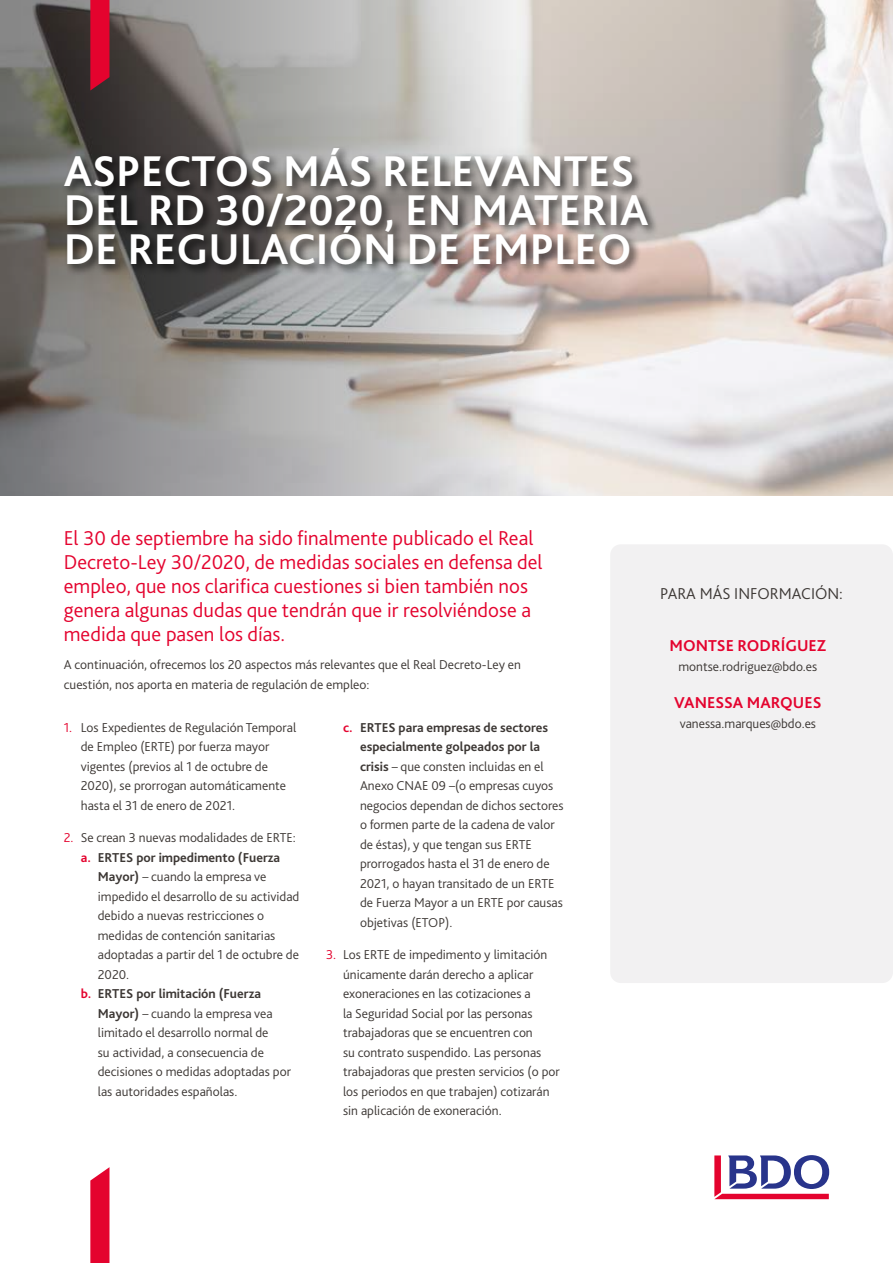
<style>
.page{position:relative;width:893px;height:1263px;background:#fff}
.page>*{position:absolute;margin:0;border:0;box-sizing:border-box;transform-origin:0 0}
.t1{font:700 45px/39px "Bliss Pro";color:#fff}
.t2{font:300 21px/24px "Bliss Pro";color:#e4032e}
.t3{font:700 16.5px "Bliss Pro";color:#e4032e}
.t4{font:300 16.5px "Bliss Pro";color:#3c3734}
.t5{font:300 13.5px/19.5px "Bliss Pro";color:#3c3734}
.t6{font:700 13.5px "Bliss Pro";color:#3c3734}
.s1{color:#e4032e}
.s2{font-weight:700}
.s3{font-weight:700;color:#e4032e}
</style>
<div class="page">
<svg style="left:0;top:0;width:893px;height:495px;background:#b8b3b1"></svg>
<div style="left:61px;top:144px;width:598px;height:133px;background:#000;opacity:.75"></div>
<svg style="left:714px;top:1155px;width:115px;height:44px"></svg>
<svg style="left:90px;top:0;width:19px;height:91px;background:#d3072e"></svg>
<div style="left:610px;top:544px;width:283px;height:439px;background:#eeedee;border-radius:11px"></div>
<svg style="left:90px;top:1167px;width:19px;height:96px;background:#e61940"></svg>
<h1 class="t1" style="left:64px;top:150px;width:586px">ASPECTOS MÁS RELEVANTES<br>DEL RD 30/2020, EN MATERIA<br>DE REGULACIÓN DE EMPLEO</h1>
<p class="t2" style="left:64px;top:526px;width:480px">El 30 de septiembre ha sido finalmente publicado el Real Decreto-Ley 30/2020, de medidas sociales en defensa del empleo, que nos clarifica cuestiones si bien también nos genera algunas dudas que tendrán que ir resolviéndose a medida que pasen los días.</p>
<p class="t5" style="left:64px;top:655px;width:459px">A continuación, ofrecemos los 20 aspectos más relevantes que el Real Decreto-Ley en cuestión, nos aporta en materia de regulación de empleo:</p>
<p class="t5" style="left:81px;top:717px;width:217px;text-indent:-17px"><span class="s1">1.</span> Los Expedientes de Regulación Temporal de Empleo (ERTE) por fuerza mayor vigentes (previos al 1 de octubre de 2020), se prorrogan automáticamente hasta el 31 de enero de 2021.</p>
<p class="t5" style="left:64px;top:828px;width:234px"><span class="s1">2.</span> Se crean 3 nuevas modalidades de ERTE:</p>
<p class="t6" style="left:81px;top:849px;width:201px"><span class="s1">a.</span> ERTES por impedimento (Fuerza</p>
<p class="t5" style="left:98px;top:867px;width:170px"><span class="s2">Mayor)</span> – cuando la empresa ve</p>
<p class="t5" style="left:98px;top:886px;width:203px">impedido el desarrollo de su actividad</p>
<p class="t5" style="left:98px;top:906px;width:168px">debido a nuevas restricciones o</p>
<p class="t5" style="left:98px;top:925px;width:179px">medidas de contención sanitarias</p>
<p class="t5" style="left:98px;top:945px;width:203px">adoptadas a partir del 1 de octubre de</p>
<p class="t5" style="left:98px;top:964px;width:33px">2020.</p>
<p class="t6" style="left:81px;top:985px;width:182px"><span class="s1">b.</span> ERTES por limitación (Fuerza</p>
<p class="t5" style="left:98px;top:1003px;width:176px"><span class="s2">Mayor)</span> – cuando la empresa vea</p>
<p class="t5" style="left:98px;top:1022px;width:172px">limitado el desarrollo normal de</p>
<p class="t5" style="left:98px;top:1042px;width:168px">su actividad, a consecuencia de</p>
<p class="t5" style="left:98px;top:1061px;width:195px">decisiones o medidas adoptadas por</p>
<p class="t5" style="left:98px;top:1081px;width:141px">las autoridades españolas.</p>
<p class="t5" style="left:360px;top:717px;width:205px;text-indent:-17px"><span class="s3">c.</span> <span class="s2">ERTES para empresas de sectores especialmente golpeados por la crisis</span> – que consten incluidas en el<br>Anexo CNAE 09 –(o empresas cuyos negocios dependan de dichos sectores o formen parte de la cadena de valor de éstas), y que tengan sus ERTE prorrogados hasta el 31 de enero de<br>2021, o hayan transitado de un ERTE de Fuerza Mayor a un ERTE por causas objetivas (ETOP).</p>
<p class="t5" style="left:343px;top:945px;width:218px;text-indent:-17px"><span class="s1">3.</span> Los ERTE de impedimento y limitación únicamente darán derecho a aplicar exoneraciones en las cotizaciones a<br>la Seguridad Social por las personas trabajadoras que se encuentren con<br>su contrato suspendido. Las personas trabajadoras que presten servicios (o por los periodos en que trabajen) cotizarán sin aplicación de exoneración.</p>
<p class="t4" style="left:660px;top:584px;width:184px">PARA MÁS INFORMACIÓN:</p>
<p class="t3" style="left:669px;top:635px;width:158px">MONTSE RODRÍGUEZ</p>
<p class="t5" style="left:678px;top:656px;width:140px">montse.rodriguez@bdo.es</p>
<p class="t3" style="left:674px;top:693px;width:149px">VANESSA MARQUES</p>
<p class="t5" style="left:680px;top:713px;width:138px">vanessa.marques@bdo.es</p>
</div>
